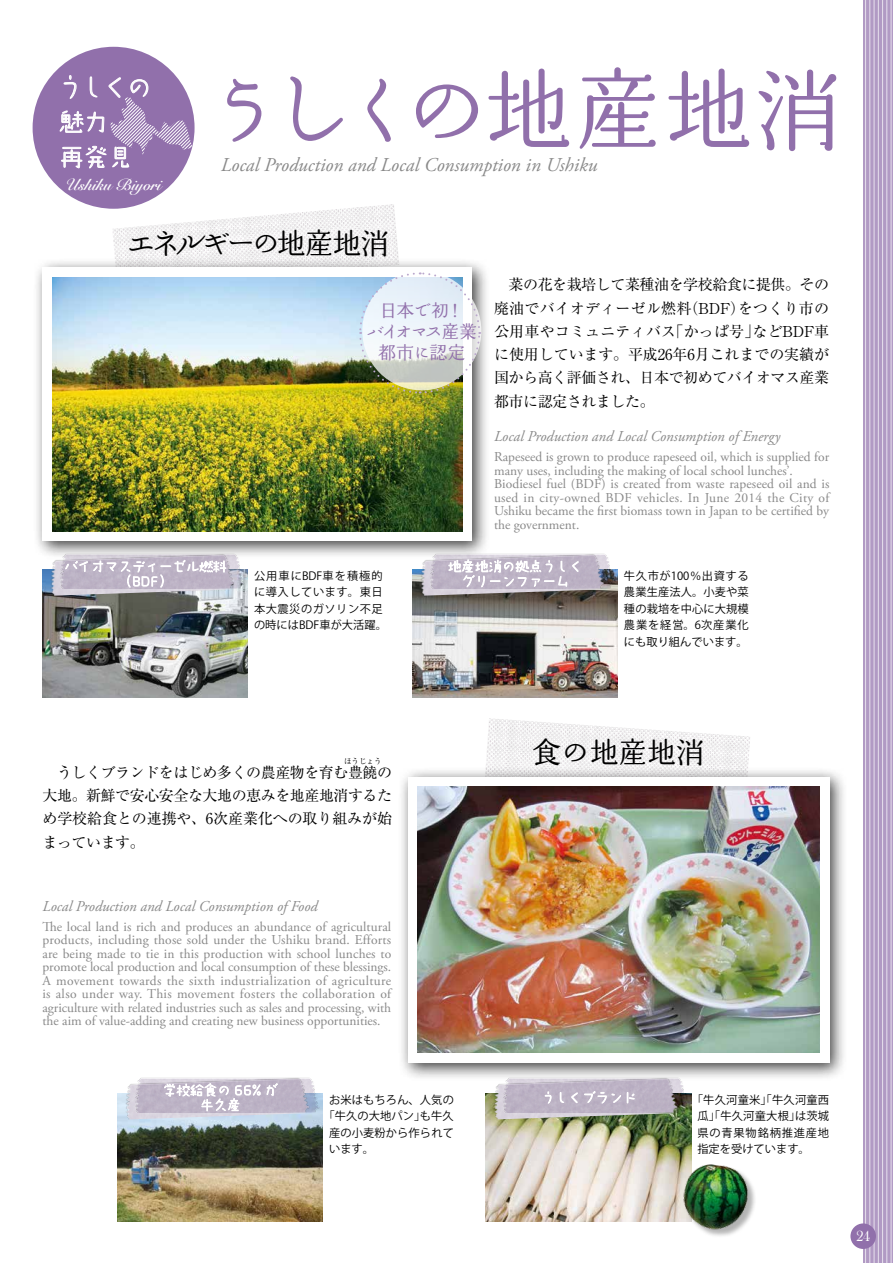
<style>
.page{position:relative;width:893px;height:1263px;background:#fff}
.page>*{position:absolute;margin:0;border:0;box-sizing:border-box;transform-origin:0 0}
.t1{font:90px "Maruminold";letter-spacing:-.1em;color:#9170ab}
.t2{font:29.4px "Maruminold";letter-spacing:-.15em;color:#000}
.t3{font:29.4px "Maruminold";letter-spacing:-.05em;color:#000}
.t4{font:300 27px "Haru Gaku Std";color:#fff}
.t5{font:300 24.3px/35px "Haru Gaku Std";color:#fff}
.t6{font:italic 19.5px "Adobe Garamond Pro";color:#898989}
.t7{font:18px/21px "Maruminold";letter-spacing:-.075em;color:#9170ab;text-align:center}
.t8{font:700 15.9px "Snell Roundhand";color:#fff}
.t9{font:15px/23.2px "Ryumin Pro";letter-spacing:-.03em;color:#000;text-align:justify}
.t10{font:italic 15px "Adobe Garamond Pro";color:#898989}
.t11{font:15px "Bask Old Face";color:#fff}
.t12{font:13.5px/13.5px "Adobe Garamond Pro";color:#898989}
.t13{font:11.25px/16.5px "Koz Go Pro";letter-spacing:.01em;color:#000;text-align:justify}
.t14{font:11.25px/16.5px "Koz Go Pro";letter-spacing:.045em;color:#000}
.t15{font:7.5px "Ryumin Pro";color:#000}
</style>
<div class="page">
<svg style="left:863px;top:0;width:30px;height:1263px;background:#b59fc7"></svg>
<hr style="left:865px;top:0;width:1px;height:1263px;background:#fff">
<hr style="left:869px;top:0;width:1px;height:1263px;background:#fff">
<hr style="left:874px;top:0;width:1px;height:1263px;background:#fff">
<hr style="left:878px;top:0;width:1px;height:1263px;background:#fff">
<hr style="left:882px;top:0;width:1px;height:1263px;background:#fff">
<hr style="left:886px;top:0;width:1px;height:1263px;background:#fff">
<hr style="left:891px;top:0;width:1px;height:1263px;background:#fff">
<img style="left:486px;top:718px;width:264px;height:49px">
<img style="left:112px;top:204px;width:287px;height:54px">
<div style="left:32px;top:258px;width:458px;height:302px;background:#000;opacity:.75"></div>
<div style="left:43px;top:268px;width:429px;height:273px;background:#fff"></div>
<div style="left:398px;top:767px;width:450px;height:314px;background:#000;opacity:.75"></div>
<div style="left:408px;top:777px;width:421px;height:286px;background:#fff"></div>
<img style="left:418px;top:786px;width:401px;height:267px">
<img style="left:53px;top:277px;width:409px;height:255px">
<img style="left:118px;top:1093px;width:205px;height:128px">
<img style="left:486px;top:1093px;width:205px;height:128px">
<img style="left:122px;top:1084px;width:194px;height:35px">
<img style="left:491px;top:1075px;width:193px;height:44px">
<img style="left:133px;top:1077px;width:190px;height:36px">
<img style="left:501px;top:1075px;width:192px;height:38px">
<img style="left:43px;top:570px;width:205px;height:127px">
<img style="left:47px;top:552px;width:194px;height:44px">
<img style="left:57px;top:551px;width:193px;height:38px">
<svg style="left:65px;top:549px;width:161px;height:39px;background:#c9c2cf"></svg>
<svg style="left:267px;top:1083px;width:11px;height:13px"></svg>
<svg style="left:164px;top:1083px;width:97px;height:28px"></svg>
<svg style="left:545px;top:1091px;width:6px;height:12px"></svg>
<svg style="left:560px;top:1092px;width:4px;height:11px"></svg>
<svg style="left:571px;top:1092px;width:7px;height:11px"></svg>
<svg style="left:584px;top:1091px;width:37px;height:12px"></svg>
<svg style="left:627px;top:1092px;width:8px;height:11px"></svg>
<img style="left:412px;top:570px;width:206px;height:127px">
<img style="left:417px;top:552px;width:194px;height:44px">
<img style="left:427px;top:551px;width:191px;height:38px">
<svg style="left:449px;top:559px;width:130px;height:28px"></svg>
<div style="left:684px;top:1165px;width:73px;height:73px;background:#000;opacity:.3"></div>
<img style="left:682px;top:1161px;width:68px;height:70px">
<div style="left:850px;top:1223px;width:26px;height:26px;background:#9170ab;border-radius:50%"></div>
<svg style="left:358px;top:271px;width:123px;height:123px"></svg>
<div style="left:33px;top:47px;width:162px;height:162px;background:#9170ab;border-radius:50%"></div>
<svg style="left:59px;top:75px;width:133px;height:94px"></svg>
<h3 class="t4" style="left:57px;top:72px;width:97px">うしくの</h3>
<h3 class="t5" style="left:60px;top:105px;width:74px">魅力再発見</h3>
<p class="t8" style="left:66px;top:175px;width:97px">Ushiku Biyori</p>
<h1 class="t1" style="left:199px;top:64px;width:645px">うしくの地産地消</h1>
<h3 class="t6" style="left:221px;top:153px;width:378px">Local Production and Local Consumption in Ushiku</h3>
<h2 class="t2" style="left:127px;top:228px;width:264px">エネルギーの地産地消</h2>
<h3 class="t7" style="left:367px;top:299px;width:112px">日本で初！<br>バイオマス産業都市に認定</h3>
<p class="t9" style="left:494px;top:272px;width:337px">　菜の花を栽培して菜種油を学校給食に提供。その廃油でバイオディーゼル燃料（BDF）をつくり市の公用車やコミュニティバス「かっぱ号」などBDF車に使用しています。平成26年6月これまでの実績が国から高く評価され、日本で初めてバイオマス産業都市に認定されました。</p>
<p class="t10" style="left:494px;top:427px;width:288px">Local Production and Local Consumption of Energy</p>
<p class="t12" style="left:494px;top:450px;width:337px">Rapeseed is grown to produce rapeseed oil, which is supplied for many uses, including the making of local school lunches’.<br>Biodiesel fuel (BDF) is created from waste rapeseed oil and is used in city-owned BDF vehicles. In June 2014 the City of Ushiku became the first biomass town in Japan to be certified by the government.</p>
<p class="t14" style="left:254px;top:568px;width:134px">公用車にBDF車を積極的に導入しています。東日本大震災のガソリン不足の時にはBDF車が大活躍。</p>
<p class="t13" style="left:624px;top:568px;width:126px">牛久市が100％出資する農業生産法人。小麦や菜種の栽培を中心に大規模農業を経営。6次産業化にも取り組んでいます。</p>
<p class="t15" style="left:344px;top:755px;width:39px">ほうじょう</p>
<p class="t9" style="left:43px;top:783px;width:351px">大地。新鮮で安心安全な大地の恵みを地産地消するため学校給食との連携や、6次産業化への取り組みが始まっています。</p>
<p class="t9" style="left:43px;top:760px;width:351px">　うしくブランドをはじめ多くの農産物を育む豊饒の</p>
<p class="t10" style="left:43px;top:897px;width:277px">Local Production and Local Consumption of Food</p>
<p class="t12" style="left:43px;top:920px;width:350px;text-align:justify">The local land is rich and produces an abundance of agricultural products, including those sold under the Ushiku brand. Efforts are being made to tie in this production with school lunches to promote local production and local consumption of these blessings.<br>A movement towards the sixth industrialization of agriculture is also under way. This movement fosters the collaboration of agriculture with related industries such as sales and processing, with the aim of value-adding and creating new business opportunities.</p>
<p class="t13" style="left:329px;top:1091px;width:126px">お米はもちろん、人気の</p>
<p class="t13" style="left:324px;top:1108px;width:132px">「牛久の大地パン」も牛久</p>
<p class="t13" style="left:329px;top:1124px;width:126px">産の小麦粉から作られて</p>
<p class="t13" style="left:329px;top:1141px;width:46px">います。</p>
<h2 class="t3" style="left:532px;top:737px;width:174px">食の地産地消</h2>
<p class="t13" style="left:697px;top:1091px;width:133px;text-indent:-6px">「牛久河童米」「牛久河童西瓜」「牛久河童大根」は茨城県の青果物銘柄推進産地指定を受けています。</p>
<p class="t11" style="left:856px;top:1227px;width:16px">24</p>
</div>
